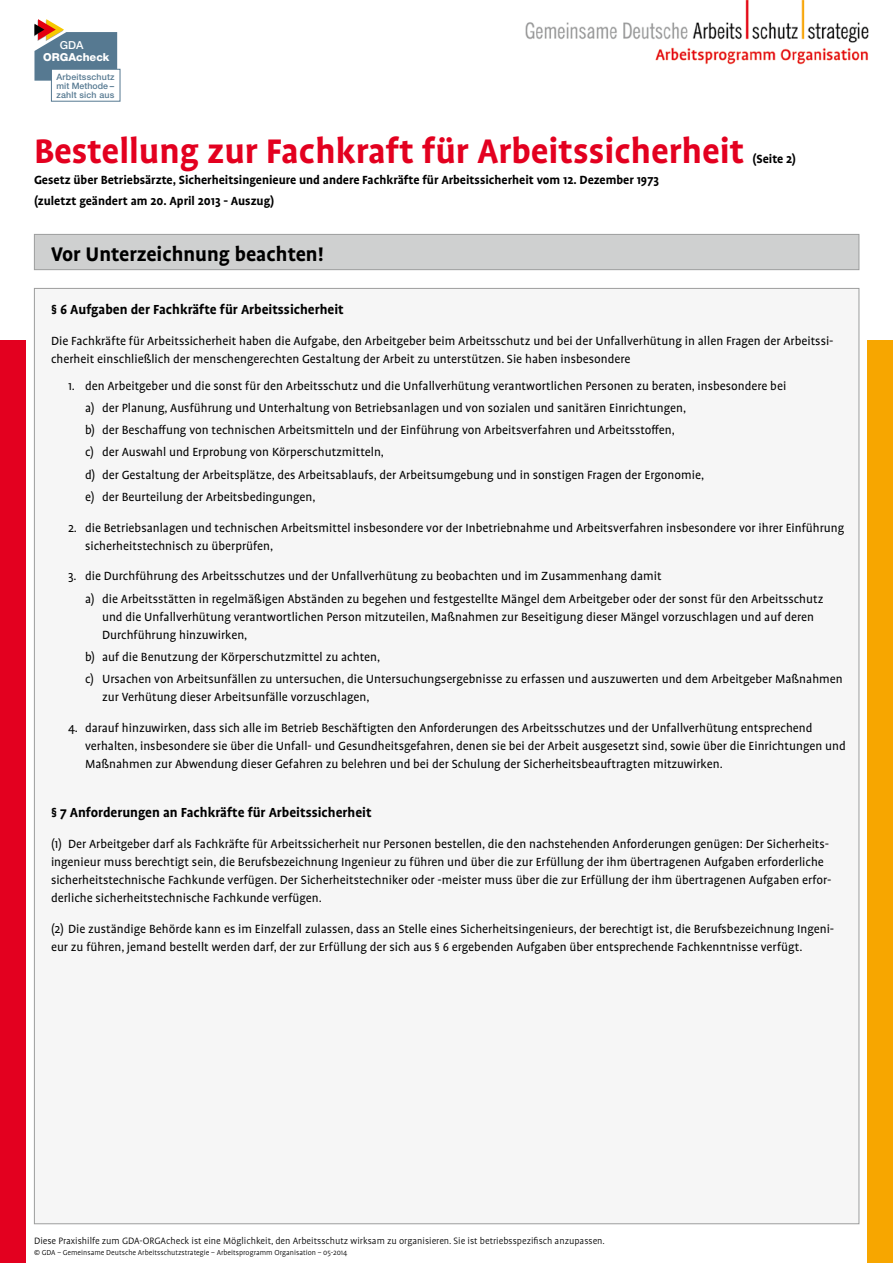
<style>
.page{position:relative;width:893px;height:1263px;background:#fff}
.page>*{position:absolute;margin:0;border:0;box-sizing:border-box;transform-origin:0 0}
.Head{font:700 39px "Profile OT";color:#e3001f}
.t1{font:700 22.5px "Profile OT";color:#000}
.H2_Abstand_oben{font:700 15px "Profile OT";color:#000}
.P__Text_01{font:13.5px/18px "Profile OT";color:#000}
.P__Text_03{font:13.5px/18px "Profile OT";color:#000}
.P__Text_02{font:13.5px/18px "Profile OT";color:#000}
.Head-2{font:700 13.5px "Profile OT";color:#000}
.t2{font:800 11.1px "Helvetica Neue LT Pro";color:#fff}
.t3{font:500 11.1px "Helvetica Neue LT Pro";color:#fff}
.t4{font:300 10.5px "Profile OT";color:#000}
.t5{font:500 8.85px/9px "Helvetica Neue LT Pro";letter-spacing:.02em;color:#567991;text-align:justify}
.t6{font:300 8.25px "Profile OT";color:#000}
</style>
<div class="page">
<div style="left:867px;top:340px;width:26px;height:923px;background:#f7a600"></div>
<div style="left:0;top:340px;width:26px;height:923px;background:#e3001f"></div>
<img style="left:525px;top:0;width:344px;height:65px">
<svg style="left:34px;top:19px;width:83px;height:62px"></svg>
<div style="left:54px;top:71px;width:64px;height:32px;background:#fff"></div>
<div style="left:51px;top:69px;width:69px;height:32px;border:1px solid #567991"></div>
<div style="left:34px;top:288px;width:825px;height:936px;background:#f6f6f6;border:1px solid #9c9d9d"></div>
<div style="left:34px;top:234px;width:825px;height:36px;background:#cfd0d0;border:1px solid #9c9d9d"></div>
<p class="t3" style="left:60px;top:39px;width:25px">GDA</p>
<p class="t2" style="left:43px;top:50px;width:68px">ORGAcheck</p>
<p class="t5" style="left:57px;top:72px;width:59px">Arbeitsschutz mit Methode – zahlt sich aus</p>
<p class="Head" style="left:34px;top:131px;width:712px">Bestellung zur Fachkraft für Arbeitssicherheit</p>
<p class="Head-2" style="left:34px;top:173px;width:626px">Gesetz über Betriebsärzte, Sicherheitsingenieure und andere Fachkräfte für Arbeitssicherheit vom 12. Dezember 1973</p>
<p class="Head-2" style="left:34px;top:194px;width:242px">(zuletzt geändert am 20. April 2013 - Auszug)</p>
<p class="Head-2" style="left:753px;top:152px;width:45px">(Seite 2)</p>
<h1 class="t1" style="left:51px;top:242px;width:274px">Vor Unterzeichnung beachten!</h1>
<p class="H2_Abstand_oben" style="left:51px;top:302px;width:294px">§ 6 Aufgaben der Fachkräfte für Arbeitssicherheit</p>
<p class="P__Text_01" style="left:51px;top:333px;width:784px">Die Fachkräfte für Arbeitssicherheit haben die Aufgabe, den Arbeitgeber beim Arbeitsschutz und bei der Unfallverhütung in allen Fragen der Arbeitssi&shy;cherheit einschließlich der menschengerechten Gestaltung der Arbeit zu unterstützen. Sie haben insbesondere</p>
<p class="P__Text_02" style="left:68px;top:377px;width:720px">1. den Arbeitgeber und die sonst für den Arbeitsschutz und die Unfallverhütung verantwortlichen Personen zu beraten, insbesondere bei</p>
<p class="P__Text_03" style="left:85px;top:400px;width:602px">a) der Planung, Ausführung und Unterhaltung von Betriebsanlagen und von sozialen und sanitären Einrichtungen,</p>
<p class="P__Text_03" style="left:85px;top:422px;width:591px">b) der Beschaffung von technischen Arbeitsmitteln und der Einführung von Arbeitsverfahren und Arbeitsstoffen,</p>
<p class="P__Text_03" style="left:85px;top:444px;width:301px">c) der Auswahl und Erprobung von Körperschutzmitteln,</p>
<p class="P__Text_03" style="left:85px;top:466px;width:621px">d) der Gestaltung der Arbeitsplätze, des Arbeitsablaufs, der Arbeitsumgebung und in sonstigen Fragen der Ergonomie,</p>
<p class="P__Text_03" style="left:85px;top:489px;width:232px">e) der Beurteilung der Arbeitsbedingungen,</p>
<p class="P__Text_02" style="left:85px;top:519px;width:761px;text-indent:-17px">2. die Betriebsanlagen und technischen Arbeitsmittel insbesondere vor der Inbetriebnahme und Arbeitsverfahren insbesondere vor ihrer Einführung sicherheitstechnisch zu überprüfen,</p>
<p class="P__Text_02" style="left:68px;top:568px;width:595px">3. die Durchführung des Arbeitsschutzes und der Unfallverhütung zu beobachten und im Zusammenhang damit</p>
<p class="P__Text_03" style="left:102px;top:590px;width:723px;text-indent:-17px">a) die Arbeitsstätten in regelmäßigen Abständen zu begehen und festgestellte Mängel dem Arbeitgeber oder der sonst für den Arbeitsschutz und die Unfallverhütung verantwortlichen Person mitzuteilen, Maßnahmen zur Beseitigung dieser Mängel vorzuschlagen und auf deren<br>Durchführung hinzuwirken,</p>
<p class="P__Text_03" style="left:85px;top:649px;width:297px">b) auf die Benutzung der Körperschutzmittel zu achten,</p>
<p class="P__Text_03" style="left:102px;top:671px;width:742px;text-indent:-17px">c) Ursachen von Arbeitsunfällen zu untersuchen, die Untersuchungsergebnisse zu erfassen und auszuwerten und dem Arbeitgeber Maßnahmen zur Verhütung dieser Arbeitsunfälle vorzuschlagen,</p>
<p class="P__Text_02" style="left:85px;top:720px;width:762px;text-indent:-17px">4. darauf hinzuwirken, dass sich alle im Betrieb Beschäftigten den Anforderungen des Arbeitsschutzes und der Unfallverhütung entsprechend verhalten, insbesondere sie über die Unfall- und Gesundheitsgefahren, denen sie bei der Arbeit ausgesetzt sind, sowie über die Einrichtungen und<br>Maßnahmen zur Abwendung dieser Gefahren zu belehren und bei der Schulung der Sicherheitsbeauftragten mitzuwirken.</p>
<p class="H2_Abstand_oben" style="left:51px;top:805px;width:322px">§ 7 Anforderungen an Fachkräfte für Arbeitssicherheit</p>
<p class="P__Text_01" style="left:51px;top:836px;width:782px">(1) Der Arbeitgeber darf als Fachkräfte für Arbeitssicherheit nur Personen bestellen, die den nachstehenden Anforderungen genügen: Der Sicherheits&shy;ingenieur muss berechtigt sein, die Berufsbezeichnung Ingenieur zu führen und über die zur Erfüllung der ihm übertragenen Aufgaben erforderliche sicherheitstechnische Fachkunde verfügen. Der Sicherheitstechniker oder -meister muss über die zur Erfüllung der ihm übertragenen Aufgaben erfor&shy;derliche sicherheitstechnische Fachkunde verfügen.</p>
<p class="P__Text_01" style="left:51px;top:920px;width:785px">(2) Die zuständige Behörde kann es im Einzelfall zulassen, dass an Stelle eines Sicherheitsingenieurs, der berechtigt ist, die Berufsbezeichnung Ingeni&shy;eur zu führen, jemand bestellt werden darf, der zur Erfüllung der sich aus § 6 ergebenden Aufgaben über entsprechende Fachkenntnisse verfügt.</p>
<p class="t4" style="left:34px;top:1235px;width:572px">Diese Praxishilfe zum GDA-ORGAcheck ist eine Möglichkeit, den Arbeitsschutz wirksam zu organisieren. Sie ist betriebsspezifisch anzupassen.</p>
<p class="t6" style="left:34px;top:1248px;width:315px">© GDA – Gemeinsame Deutsche Arbeitsschutzstrategie – Arbeitsprogramm Organisation – 05-2014</p>
</div>
